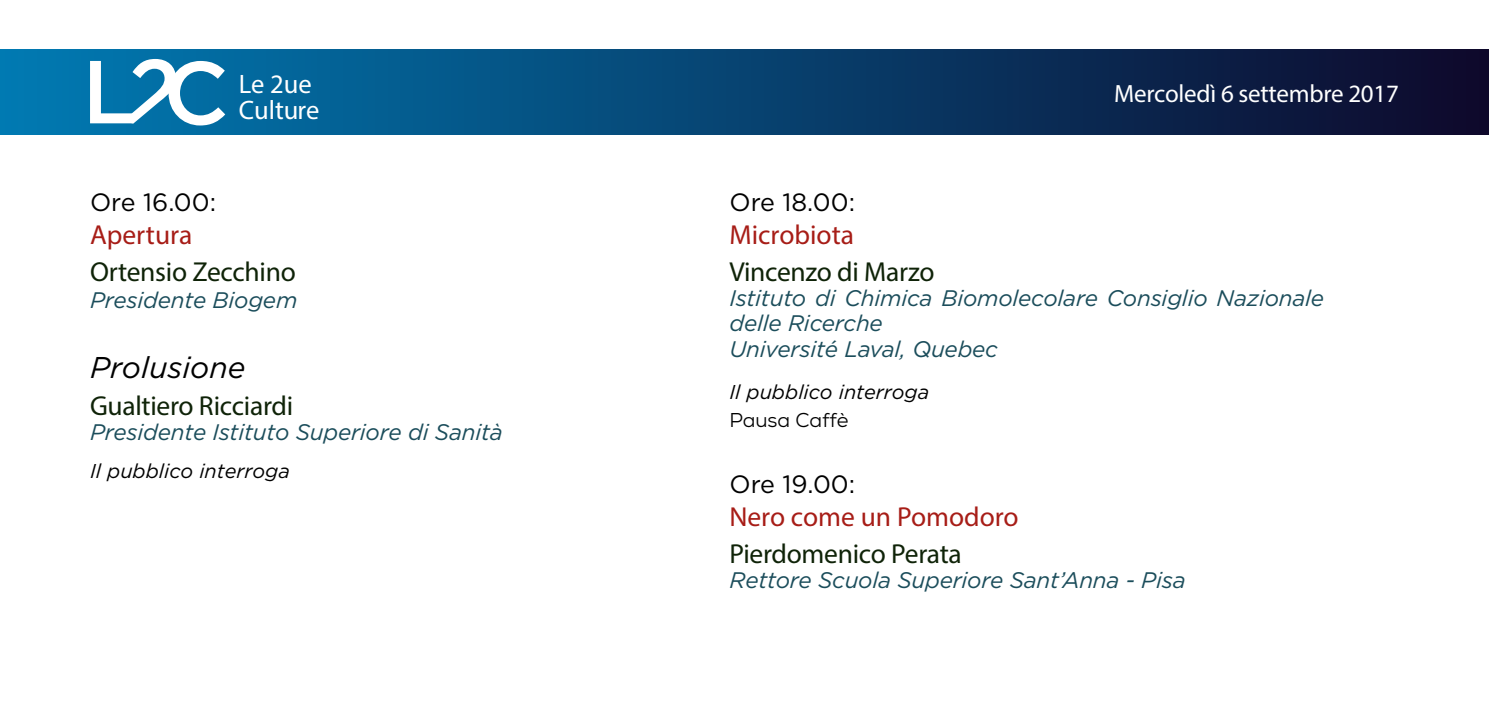
<style>
.page{position:relative;width:1489px;height:709px;background:#fff}
.page>*{position:absolute;margin:0;border:0;box-sizing:border-box;transform-origin:0 0}
.t1{font:italic 30px "Gotham";color:#000}
.t2{font:27.5px "Myriad Pro";letter-spacing:-.01em;color:#0f2308}
.t3{font:27.5px "Myriad Pro";color:#a71d17}
.t4{font:26.75px/26.8px "Myriad Pro";color:#fff}
.t5{font:25px "Gotham";color:#000}
.t6{font:25px "Myriad Pro";letter-spacing:-.01em;color:#fff}
.t7{font:italic 22.5px/25px "Gotham";letter-spacing:-.01em;color:#1b4d5b}
.t8{font:italic 20px "Gotham";color:#000}
.t9{font:20px "Nexa";color:#000}
</style>
<div class="page">
<div style="left:0;top:50px;width:1488px;height:85px;background:linear-gradient(to right,#007cb5,#0e092c)"></div>
<svg style="left:90px;top:59px;width:135px;height:66px"></svg>
<p class="t4" style="left:239px;top:70px;width:82px">Le 2ue<br>Culture</p>
<p class="t5" style="left:90px;top:188px;width:128px">Ore 16.00:</p>
<p class="t3" style="left:90px;top:218px;width:104px">Apertura</p>
<p class="t2" style="left:90px;top:255px;width:207px">Ortensio Zecchino</p>
<p class="t7" style="left:90px;top:288px;width:209px">Presidente Biogem</p>
<h1 class="t1" style="left:90px;top:350px;width:157px">Prolusione</h1>
<p class="t2" style="left:90px;top:389px;width:205px">Gualtiero Ricciardi</p>
<p class="t7" style="left:90px;top:419px;width:414px">Presidente Istituto Superiore di Sanità</p>
<p class="t8" style="left:90px;top:459px;width:201px">Il pubblico interroga</p>
<p class="t6" style="left:1114px;top:78px;width:286px">Mercoledì 6 settembre 2017</p>
<p class="t5" style="left:729px;top:188px;width:127px">Ore 18.00:</p>
<p class="t3" style="left:729px;top:218px;width:126px">Microbiota</p>
<p class="t2" style="left:729px;top:255px;width:207px">Vincenzo di Marzo</p>
<p class="t7" style="left:729px;top:286px;width:596px">Istituto di Chimica Biomolecolare Consiglio Nazionale delle Ricerche<br>Université Laval, Quebec</p>
<p class="t8" style="left:729px;top:381px;width:201px">Il pubblico interroga</p>
<p class="t9" style="left:729px;top:407px;width:120px">Pausa Caffè</p>
<p class="t5" style="left:729px;top:470px;width:127px">Ore 19.00:</p>
<p class="t3" style="left:729px;top:499px;width:291px">Nero come un Pomodoro</p>
<p class="t2" style="left:729px;top:537px;width:234px">Pierdomenico Perata</p>
<p class="t7" style="left:729px;top:567px;width:458px">Rettore Scuola Superiore Sant’Anna - Pisa</p>
</div>
